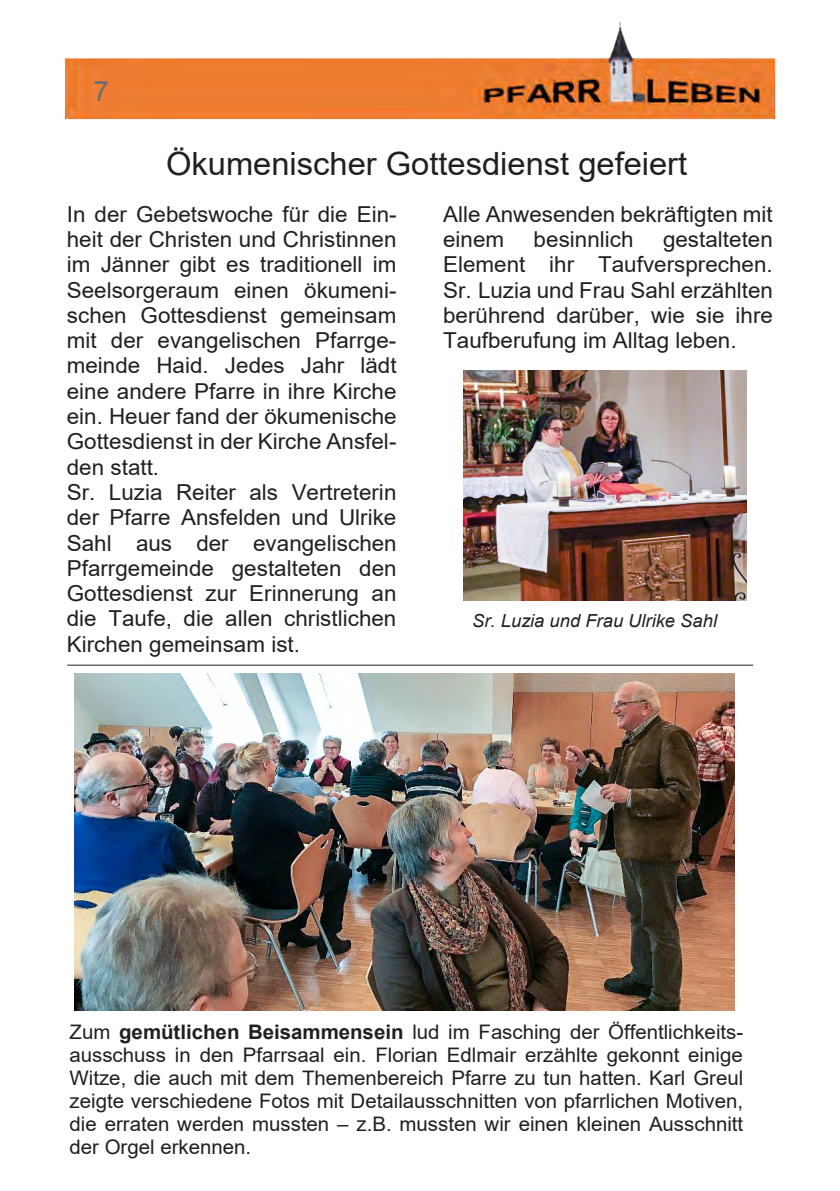
<style>
.page{position:relative;width:840px;height:1191px;background:#fff}
.page>*{position:absolute;margin:0;border:0;box-sizing:border-box;transform-origin:0 0}
.t1{font:32px "Arial";color:#231f20}
.t2{font:28px "Arial";color:#6c6d70}
.t3{font:22px/25.2px "Arial";color:#231f20}
.t4{font:20px/23px "Arial";color:#231f20;text-align:justify}
.t5{font:italic 18px "Arial";color:#231f20}
.s1{font-weight:700}
</style>
<div class="page">
<img style="left:65px;top:22px;width:709px;height:98px">
<hr style="left:67px;top:664px;width:685px;height:1px;background:#231f20">
<img style="left:75px;top:673px;width:659px;height:337px">
<img style="left:463px;top:370px;width:283px;height:230px">
<p class="t2" style="left:94px;top:73px;width:17px">7</p>
<h1 class="t1" style="left:166px;top:142px;width:522px">Ökumenischer Gottesdienst gefeiert</h1>
<p class="t3" style="left:67px;top:201px;width:331px">In der Gebetswoche für die Ein&shy;heit der Christen und Christinnen im Jänner gibt es traditionell im<br>Seelsorgeraum einen ökumeni&shy;schen Gottesdienst gemeinsam mit der evangelischen Pfarrge&shy;meinde Haid. Jedes Jahr lädt eine andere Pfarre in ihre Kirche ein. Heuer fand der ökumenische<br>Gottesdienst in der Kirche Ansfel&shy;den statt.<br>Sr. Luzia Reiter als Vertreterin der Pfarre Ansfelden und Ulrike<br>Sahl aus der evangelischen<br>Pfarrgemeinde gestalteten den<br>Gottesdienst zur Erinnerung an die Taufe, die allen christlichen<br>Kirchen gemeinsam ist.</p>
<p class="t3" style="left:443px;top:201px;width:331px">Alle Anwesenden bekräftigten mit einem</p>
<p class="t3" style="left:443px;top:226px;width:331px;text-align:justify;text-indent:220px">gestalteten Element ihr Taufversprechen.<br>Sr. Luzia und Frau Sahl erzählten berührend darüber, wie sie ihre Taufberufung im Alltag leben.</p>
<p class="t3" style="left:533px;top:226px;width:101px">besinnlich</p>
<p class="t5" style="left:472px;top:609px;width:246px">Sr. Luzia und Frau Ulrike Sahl</p>
<p class="t4" style="left:69px;top:1020px;width:675px">Zum <span class="s1">gemütlichen Beisammensein</span> lud im Fasching der Öffentlichkeits&shy;ausschuss in den Pfarrsaal ein. Florian Edlmair erzählte gekonnt einige Witze, die auch mit dem Themenbereich Pfarre zu tun hatten. Karl Greul zeigte verschiedene Fotos mit Detailausschnitten von pfarrlichen Motiven, die erraten werden mussten – z.B. mussten wir einen kleinen Ausschnitt der Orgel erkennen.</p>
</div>
